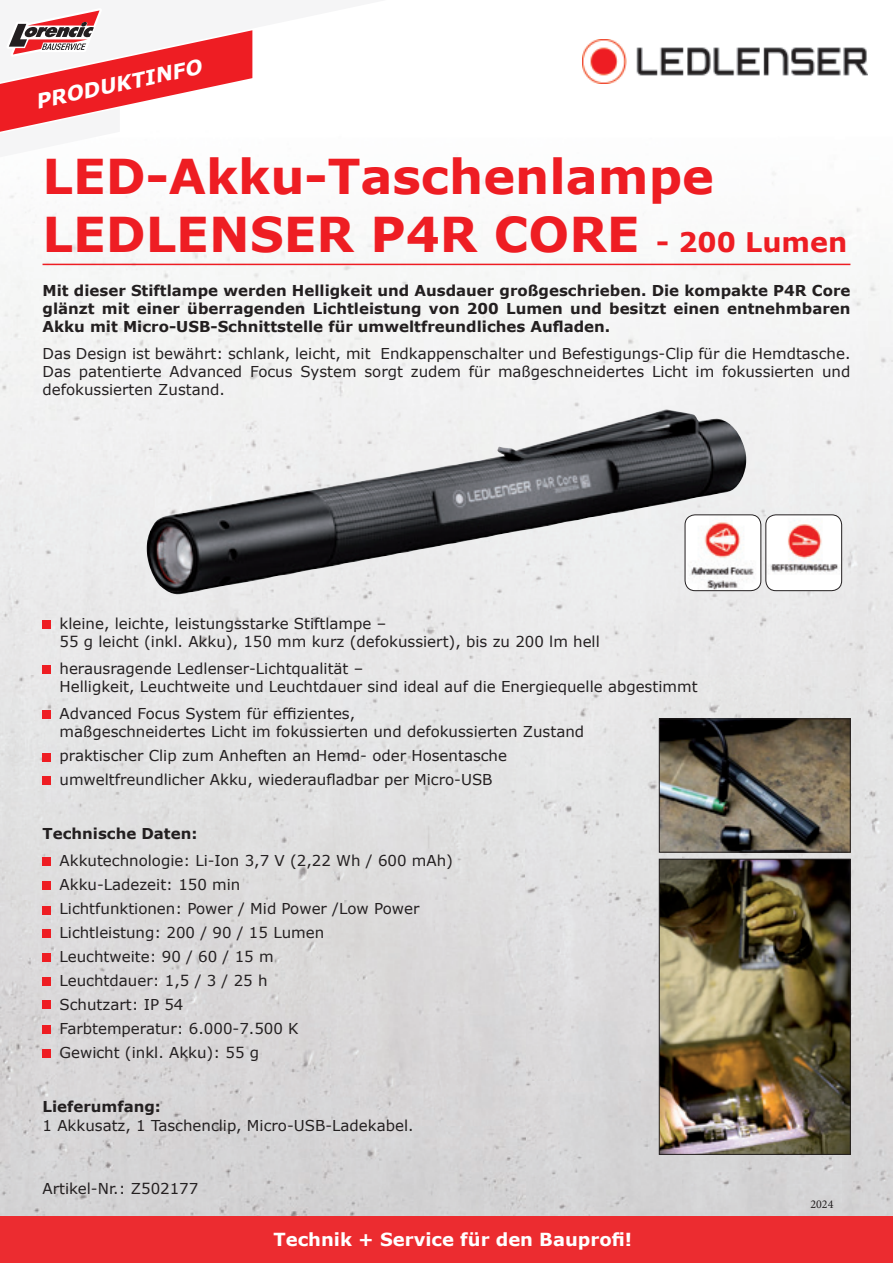
<style>
.page{position:relative;width:893px;height:1263px;background:#fff}
.page>*{position:absolute;margin:0;border:0;box-sizing:border-box;transform-origin:0 0}
.t1{font:700 48px/57.6px "Verdana";color:#ee1d23}
.t2{font:italic 700 20.25px "Verdana";color:#fff}
.t3{font:700 18px "Verdana";color:#fff}
.t4{font:15px/18px "Verdana";color:#231f20}
.t5{font:700 15px/18px "Verdana";color:#231f20;text-align:justify}
.t6{font:12px "Minion Pro";color:#231f20}
.s1{font-size:27px}
</style>
<div class="page">
<img style="left:0;top:39px;width:788px;height:636px">
<img style="left:788px;top:72px;width:105px;height:648px">
<img style="left:0;top:675px;width:683px;height:541px">
<div style="left:683px;top:675px;width:106px;height:44px;background:#e6e5e5"></div>
<img style="left:841px;top:720px;width:52px;height:496px">
<img style="left:683px;top:852px;width:158px;height:7px">
<div style="left:683px;top:1154px;width:158px;height:62px;background:#d4d4d5"></div>
<div style="left:0;top:1216px;width:893px;height:47px;background:#ec2c30"></div>
<svg style="left:0;top:10px;width:387px;height:147px"></svg>
<hr style="left:43px;top:264px;width:807px;height:1px;background:#ee1d23">
<div style="left:43px;top:620px;width:8px;height:8px;background:#ee1d23"></div>
<div style="left:43px;top:710px;width:8px;height:8px;background:#ee1d23"></div>
<div style="left:43px;top:753px;width:8px;height:9px;background:#ee1d23"></div>
<div style="left:43px;top:777px;width:8px;height:8px;background:#ee1d23"></div>
<div style="left:43px;top:1049px;width:8px;height:9px;background:#ee1d23"></div>
<div style="left:43px;top:1025px;width:8px;height:8px;background:#ee1d23"></div>
<div style="left:43px;top:1000px;width:8px;height:9px;background:#ee1d23"></div>
<div style="left:43px;top:953px;width:8px;height:9px;background:#ee1d23"></div>
<div style="left:43px;top:929px;width:8px;height:9px;background:#ee1d23"></div>
<div style="left:43px;top:906px;width:8px;height:8px;background:#ee1d23"></div>
<div style="left:43px;top:881px;width:8px;height:9px;background:#ee1d23"></div>
<div style="left:43px;top:857px;width:8px;height:8px;background:#ee1d23"></div>
<div style="left:43px;top:977px;width:8px;height:8px;background:#ee1d23"></div>
<div style="left:43px;top:665px;width:8px;height:9px;background:#ee1d23"></div>
<img style="left:583px;top:40px;width:284px;height:43px">
<img style="left:147px;top:409px;width:599px;height:186px">
<div style="left:685px;top:515px;width:76px;height:76px;background:#fff;border-radius:10px"></div>
<img style="left:687px;top:515px;width:64px;height:76px">
<div style="left:685px;top:514px;width:76px;height:77px;border:1px solid #231f20;border-radius:10px"></div>
<div style="left:766px;top:515px;width:76px;height:76px;background:#fff;border-radius:10px"></div>
<img style="left:766px;top:518px;width:76px;height:55px">
<div style="left:765px;top:514px;width:77px;height:77px;border:1px solid #231f20;border-radius:10px"></div>
<img style="left:661px;top:721px;width:187px;height:129px">
<div style="left:659px;top:719px;width:191px;height:133px;border:1px solid #231f20"></div>
<img style="left:661px;top:861px;width:187px;height:291px">
<div style="left:659px;top:859px;width:191px;height:295px;border:1px solid #231f20"></div>
<h2 class="t2" style="left:33px;top:87px;width:171px;rotate:-12deg">PRODUKTINFO</h2>
<h1 class="t1" style="left:43px;top:147px;width:806px">LED-Akku-Taschenlampe<br>LEDLENSER P4R CORE <span class="s1">- 200 Lumen</span></h1>
<p class="t5" style="left:43px;top:282px;width:809px">Mit dieser Stiftlampe werden Helligkeit und Ausdauer großgeschrieben. Die kompakte P4R Core glänzt mit einer überragenden Lichtleistung von 200 Lumen und besitzt einen entnehmbaren Akku mit Micro-USB-Schnittstelle für umweltfreundliches Aufladen.</p>
<p class="t4" style="left:43px;top:345px;width:809px;text-align:justify">Das Design ist bewährt: schlank, leicht, mit Endkappenschalter und Befestigungs-Clip für die Hemdtasche.<br>Das patentierte Advanced Focus System sorgt zudem für maßgeschneidertes Licht im fokussierten und defokussierten Zustand.</p>
<p class="t4" style="left:60px;top:615px;width:542px;text-indent:-17px">• kleine, leichte, leistungsstarke Stiftlampe –<br>55 g leicht (inkl. Akku), 150 mm kurz (defokussiert), bis zu 200 lm hell</p>
<p class="t4" style="left:60px;top:660px;width:640px;text-indent:-17px">• herausragende Ledlenser-Lichtqualität –<br>Helligkeit, Leuchtweite und Leuchtdauer sind ideal auf die Energiequelle abgestimmt</p>
<p class="t4" style="left:60px;top:705px;width:526px;text-indent:-17px">• Advanced Focus System für effizientes,<br>maßgeschneidertes Licht im fokussierten und defokussierten Zustand</p>
<p class="t4" style="left:43px;top:747px;width:466px">• praktischer Clip zum Anheften an Hemd- oder Hosentasche</p>
<p class="t4" style="left:43px;top:771px;width:452px">• umweltfreundlicher Akku, wiederaufladbar per Micro-USB</p>
<p class="t5" style="left:43px;top:825px;width:156px">Technische Daten:</p>
<p class="t4" style="left:43px;top:852px;width:412px">• Akkutechnologie: Li-Ion 3,7 V (2,22 Wh / 600 mAh)</p>
<p class="t4" style="left:43px;top:876px;width:199px">• Akku-Ladezeit: 150 min</p>
<p class="t4" style="left:43px;top:900px;width:378px">• Lichtfunktionen: Power / Mid Power /Low Power</p>
<p class="t4" style="left:43px;top:924px;width:283px">• Lichtleistung: 200 / 90 / 15 Lumen</p>
<p class="t4" style="left:43px;top:948px;width:233px">• Leuchtweite: 90 / 60 / 15 m</p>
<p class="t4" style="left:43px;top:972px;width:226px">• Leuchtdauer: 1,5 / 3 / 25 h</p>
<p class="t4" style="left:43px;top:996px;width:143px">• Schutzart: IP 54</p>
<p class="t4" style="left:43px;top:1020px;width:258px">• Farbtemperatur: 6.000-7.500 K</p>
<p class="t4" style="left:43px;top:1044px;width:218px">• Gewicht (inkl. Akku): 55 g</p>
<p class="t5" style="left:43px;top:1098px;width:120px">Lieferumfang:</p>
<p class="t4" style="left:43px;top:1116px;width:373px">1 Akkusatz, 1 Taschenclip, Micro-USB-Ladekabel.</p>
<p class="t4" style="left:43px;top:1179px;width:157px">Artikel-Nr.: Z502177</p>
<p class="t3" style="left:273px;top:1227px;width:360px">Technik + Service für den Bauprofi!</p>
<p class="t6" style="left:810px;top:1196px;width:25px">2024</p>
</div>
